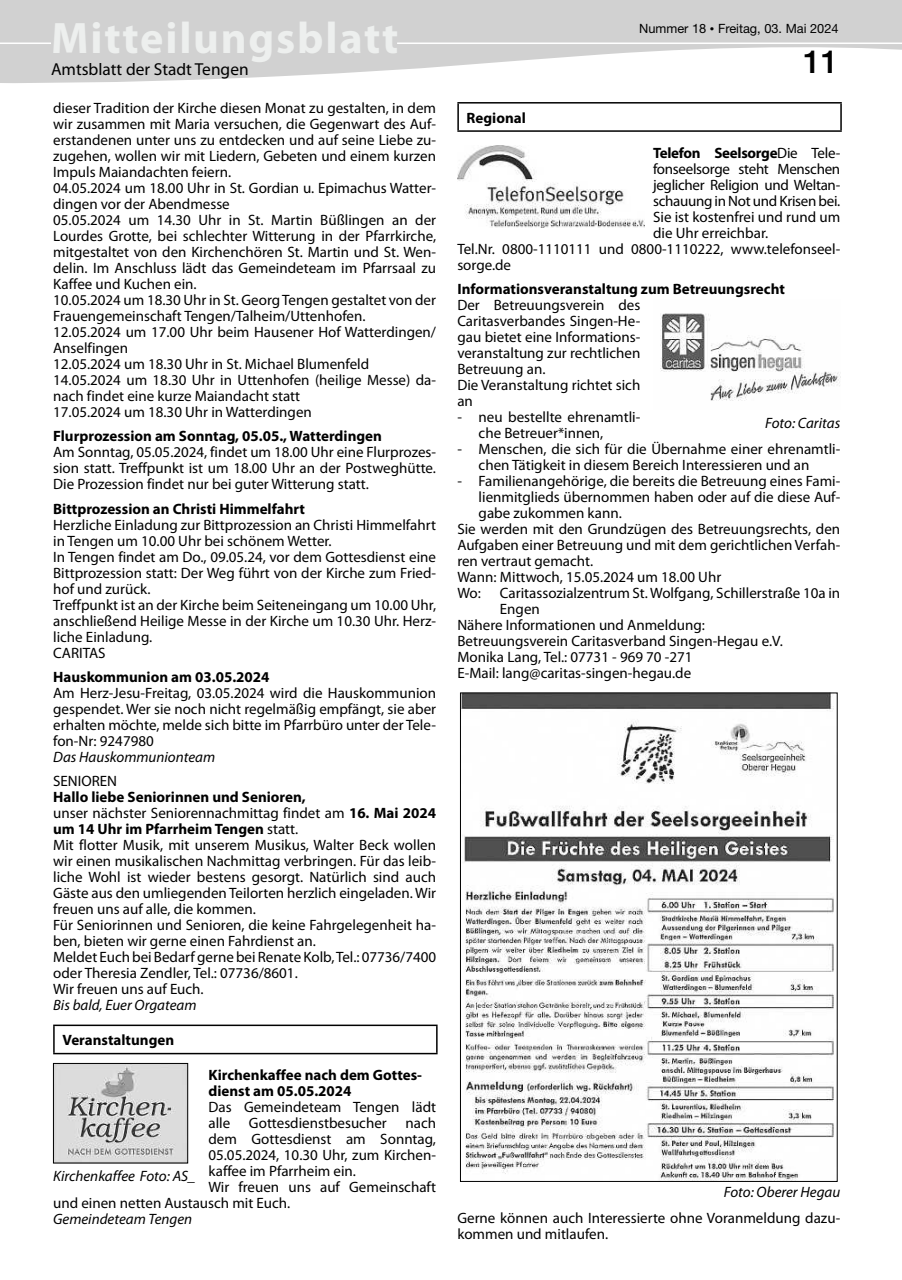
<style>
.page{position:relative;width:902px;height:1280px;background:#fff}
.page>*{position:absolute;margin:0;border:0;box-sizing:border-box;transform-origin:0 0}
.t1{font:700 44.25px "Myriad Pro";letter-spacing:.04em;color:#edefee}
.t2{font:500 31.95px "Helvetica Neue LT Pro";color:#000}
.t3{font:17.4px "Myriad Pro";color:#000}
.t4{font:15px/16px "Myriad Pro";color:#000}
.t5{font:700 15px/16px "Myriad Pro";color:#000}
.t6{font:italic 15px "Myriad Pro";color:#000}
.t7{font:15px "Myriad Pro";letter-spacing:-.02em;color:#000}
.t8{font:700 15px "Myriad Pro";letter-spacing:-.02em;color:#000}
.t9{font:12.75px "Helvetica Neue LT Pro";color:#000}
.s1{font-size:12.9px}
.s2{font-size:9px}
.s3{font-weight:700}
.s4{font-weight:400}
</style>
<div class="page">
<svg style="left:1px;top:0;width:900px;height:83px;fill:#d1d1d1"></svg>
<svg style="left:0;top:0;width:1px;height:83px"></svg>
<div style="left:53px;top:22px;width:344px;height:40px;background:#d1d1d1"></div>
<hr style="left:0;top:43px;width:51px;height:1px;background:#fff">
<hr style="left:397px;top:43px;width:504px;height:1px;background:#fff">
<hr style="left:53px;top:1024px;width:384px;height:2px;background:#000">
<hr style="left:53px;top:1026px;width:2px;height:27px;background:#000">
<svg style="left:436px;top:1026px;width:1px;height:27px"></svg>
<hr style="left:53px;top:1053px;width:384px;height:1px;background:#000">
<img style="left:55px;top:1065px;width:131px;height:96px">
<div style="left:53px;top:1063px;width:135px;height:100px;border:1px solid #000"></div>
<hr style="left:457px;top:102px;width:384px;height:2px;background:#000">
<hr style="left:457px;top:104px;width:2px;height:26px;background:#000">
<svg style="left:840px;top:104px;width:1px;height:26px"></svg>
<hr style="left:457px;top:130px;width:384px;height:2px;background:#000">
<img style="left:457px;top:146px;width:187px;height:81px">
<img style="left:462px;top:695px;width:372px;height:485px">
<img style="left:660px;top:313px;width:180px;height:88px">
<h1 class="t1" style="left:51px;top:9px;width:349px">Mitteilungsblatt</h1>
<p class="t9" style="left:639px;top:20px;width:201px">Nummer <span class="s1">18</span> <span class="s2">•</span> Freitag, 03. Mai 2024</p>
<p class="t3" style="left:51px;top:59px;width:199px">Amtsblatt der Stadt Tengen</p>
<h2 class="t2" style="left:803px;top:43px;width:37px">11</h2>
<p class="t4" style="left:53px;top:100px;width:384px">dieser Tradition der Kirche diesen Monat zu gestalten, in dem wir zusammen mit Maria versuchen, die Gegenwart des Auf&shy;erstandenen unter uns zu entdecken und auf seine Liebe zu&shy;zugehen, wollen wir mit Liedern, Gebeten und einem kurzen Impuls Maiandachten feiern.<br>04.05.2024 um 18.00 Uhr in St. Gordian u. Epimachus Watter&shy;dingen vor der Abendmesse<br>05.05.2024 um 14.30 Uhr in St. Martin Büßlingen an der Lourdes Grotte, bei schlechter Witterung in der Pfarrkirche, mitgestaltet von den Kirchenchören St. Martin und St. Wen&shy;delin. Im Anschluss lädt das Gemeindeteam im Pfarrsaal zu Kaffee und Kuchen ein.<br>10.05.2024 um 18.30 Uhr in St. Georg Tengen gestaltet von der Frauengemeinschaft Tengen/Talheim/Uttenhofen.<br>12.05.2024 um 17.00 Uhr beim Hausener Hof Watterdingen/ Anselfingen<br>12.05.2024 um 18.30 Uhr in St. Michael Blumenfeld 14.05.2024 um 18.30 Uhr in Uttenhofen (heilige Messe) da&shy;nach findet eine kurze Maiandacht statt<br>17.05.2024 um 18.30 Uhr in Watterdingen</p>
<p class="t5" style="left:53px;top:428px;width:330px">Flurprozession am Sonntag, 05.05., Watterdingen</p>
<p class="t4" style="left:53px;top:444px;width:384px;text-align:justify">Am Sonntag, 05.05.2024, findet um 18.00 Uhr eine Flurprozes&shy;sion statt. Treffpunkt ist um 18.00 Uhr an der Postweghütte.<br>Die Prozession findet nur bei guter Witterung statt.</p>
<p class="t5" style="left:53px;top:500px;width:253px">Bittprozession an Christi Himmelfahrt</p>
<p class="t4" style="left:53px;top:516px;width:384px">Herzliche Einladung zur Bittprozession an Christi Himmelfahrt in Tengen um 10.00 Uhr bei schönem Wetter.<br>In Tengen findet am Do., 09.05.24, vor dem Gottesdienst eine Bittprozession statt: Der Weg führt von der Kirche zum Fried&shy;hof und zurück.<br>Treffpunkt ist an der Kirche beim Seiteneingang um 10.00 Uhr, anschließend Heilige Messe in der Kirche um 10.30 Uhr. Herz&shy;liche Einladung.<br>CARITAS</p>
<p class="t5" style="left:53px;top:668px;width:218px">Hauskommunion am 03.05.2024</p>
<p class="t4" style="left:53px;top:685px;width:384px;text-align:justify">Am Herz-Jesu-Freitag, 03.05.2024 wird die Hauskommunion gespendet. Wer sie noch nicht regelmäßig empfängt, sie aber erhalten möchte, melde sich bitte im Pfarrbüro unter der Tele&shy;fon-Nr: 9247980</p>
<p class="t6" style="left:53px;top:748px;width:163px">Das Hauskommunionteam</p>
<p class="t4" style="left:53px;top:773px;width:65px">SENIOREN</p>
<p class="t4" style="left:53px;top:789px;width:384px"><span class="s3">Hallo liebe Seniorinnen und Senioren,<br></span>unser nächster Seniorennachmittag findet am <span class="s3">16. Mai 2024 um 14 Uhr im Pfarrheim Tengen</span> statt.<br>Mit flotter Musik, mit unserem Musikus, Walter Beck wollen wir einen musikalischen Nachmittag verbringen. Für das leib&shy;liche Wohl ist wieder bestens gesorgt. Natürlich sind auch Gäste aus den umliegenden Teilorten herzlich eingeladen. Wir freuen uns auf alle, die kommen.<br>Für Seniorinnen und Senioren, die keine Fahrgelegenheit ha&shy;ben, bieten wir gerne einen Fahrdienst an.<br>Meldet Euch bei Bedarf gerne bei Renate Kolb, Tel.: 07736/7400 oder Theresia Zendler, Tel.: 07736/8601.<br>Wir freuen uns auf Euch.</p>
<p class="t6" style="left:53px;top:996px;width:145px">Bis bald, Euer Orgateam</p>
<p class="t5" style="left:62px;top:1031px;width:113px">Veranstaltungen</p>
<p class="t5" style="left:208px;top:1067px;width:215px">Kirchenkaffee nach dem Gottes&shy;dienst am 05.05.2024</p>
<p class="t4" style="left:208px;top:1099px;width:229px">Das Gemeindeteam Tengen lädt</p>
<p class="t4" style="left:208px;top:1115px;width:229px">alle Gottesdienstbesucher nach</p>
<p class="t4" style="left:208px;top:1131px;width:229px">dem Gottesdienst am Sonntag,</p>
<p class="t4" style="left:208px;top:1147px;width:229px">05.05.2024, 10.30 Uhr, zum Kirchen-</p>
<p class="t4" style="left:208px;top:1163px;width:149px">kaffee im Pfarrheim ein.</p>
<p class="t4" style="left:208px;top:1179px;width:229px">Wir freuen uns auf Gemeinschaft</p>
<p class="t4" style="left:53px;top:1195px;width:238px">und einen netten Austausch mit Euch.</p>
<p class="t6" style="left:53px;top:1210px;width:141px">Gemeindeteam Tengen</p>
<p class="t6" style="left:53px;top:1167px;width:144px">Kirchenkaffee Foto: AS_</p>
<p class="t5" style="left:466px;top:109px;width:61px">Regional</p>
<p class="t8" style="left:653px;top:143px;width:189px">Telefon Seelsorge<span class="s4">Die Tele-</span></p>
<p class="t7" style="left:653px;top:159px;width:189px">fonseelsorge steht Menschen</p>
<p class="t7" style="left:653px;top:175px;width:189px">jeglicher Religion und Weltan-</p>
<p class="t7" style="left:653px;top:191px;width:189px">schauung in Not und Krisen bei.</p>
<p class="t4" style="left:653px;top:208px;width:189px">Sie ist kostenfrei und rund um</p>
<p class="t4" style="left:653px;top:224px;width:117px">die Uhr erreichbar.</p>
<p class="t4" style="left:457px;top:240px;width:384px">Tel.Nr. 0800-1110111 und 0800-1110222, www.telefonseel-</p>
<p class="t4" style="left:457px;top:256px;width:55px">sorge.de</p>
<p class="t5" style="left:457px;top:280px;width:329px">Informationsveranstaltung zum Betreuungsrecht</p>
<p class="t4" style="left:457px;top:297px;width:184px">Der Betreuungsverein des<br>Caritasverbandes Singen-He&shy;gau bietet eine Informations&shy;veranstaltung zur rechtlichen<br>Betreuung an.<br>Die Veranstaltung richtet sich an</p>
<p class="t4" style="left:478px;top:409px;width:163px;text-indent:-21px">- neu bestellte ehrenamtli&shy;che Betreuer*innen,</p>
<p class="t4" style="left:478px;top:441px;width:363px;text-indent:-21px">- Menschen, die sich für die Übernahme einer ehrenamtli&shy;chen Tätigkeit in diesem Bereich Interessieren und an</p>
<p class="t4" style="left:457px;top:472px;width:384px">- Familienangehörige, die bereits die Betreuung eines Fami-</p>
<p class="t4" style="left:478px;top:488px;width:363px">lienmitglieds übernommen haben oder auf die diese Auf-</p>
<p class="t4" style="left:478px;top:504px;width:145px">gabe zukommen kann.</p>
<p class="t4" style="left:457px;top:520px;width:384px">Sie werden mit den Grundzügen des Betreuungsrechts, den</p>
<p class="t4" style="left:457px;top:536px;width:384px">Aufgaben einer Betreuung und mit dem gerichtlichen Verfah-</p>
<p class="t4" style="left:457px;top:552px;width:137px">ren vertraut gemacht.</p>
<p class="t4" style="left:457px;top:568px;width:265px">Wann: Mittwoch, 15.05.2024 um 18.00 Uhr</p>
<p class="t4" style="left:457px;top:584px;width:25px">Wo:</p>
<p class="t4" style="left:500px;top:584px;width:342px">Caritassozialzentrum St. Wolfgang, Schillerstraße 10a in</p>
<p class="t4" style="left:500px;top:600px;width:41px">Engen</p>
<p class="t4" style="left:457px;top:616px;width:249px">Nähere Informationen und Anmeldung:</p>
<p class="t4" style="left:457px;top:632px;width:327px">Betreuungsverein Caritasverband Singen-Hegau e.V.</p>
<p class="t4" style="left:457px;top:648px;width:237px">Monika Lang, Tel.: 07731 - 969 70 -271</p>
<p class="t4" style="left:457px;top:664px;width:235px">E-Mail: lang@caritas-singen-hegau.de</p>
<p class="t6" style="left:765px;top:413px;width:77px">Foto: Caritas</p>
<p class="t6" style="left:723px;top:1182px;width:118px">Foto: Oberer Hegau</p>
<p class="t4" style="left:457px;top:1210px;width:384px">Gerne können auch Interessierte ohne Voranmeldung dazu&shy;kommen und mitlaufen.</p>
</div>
